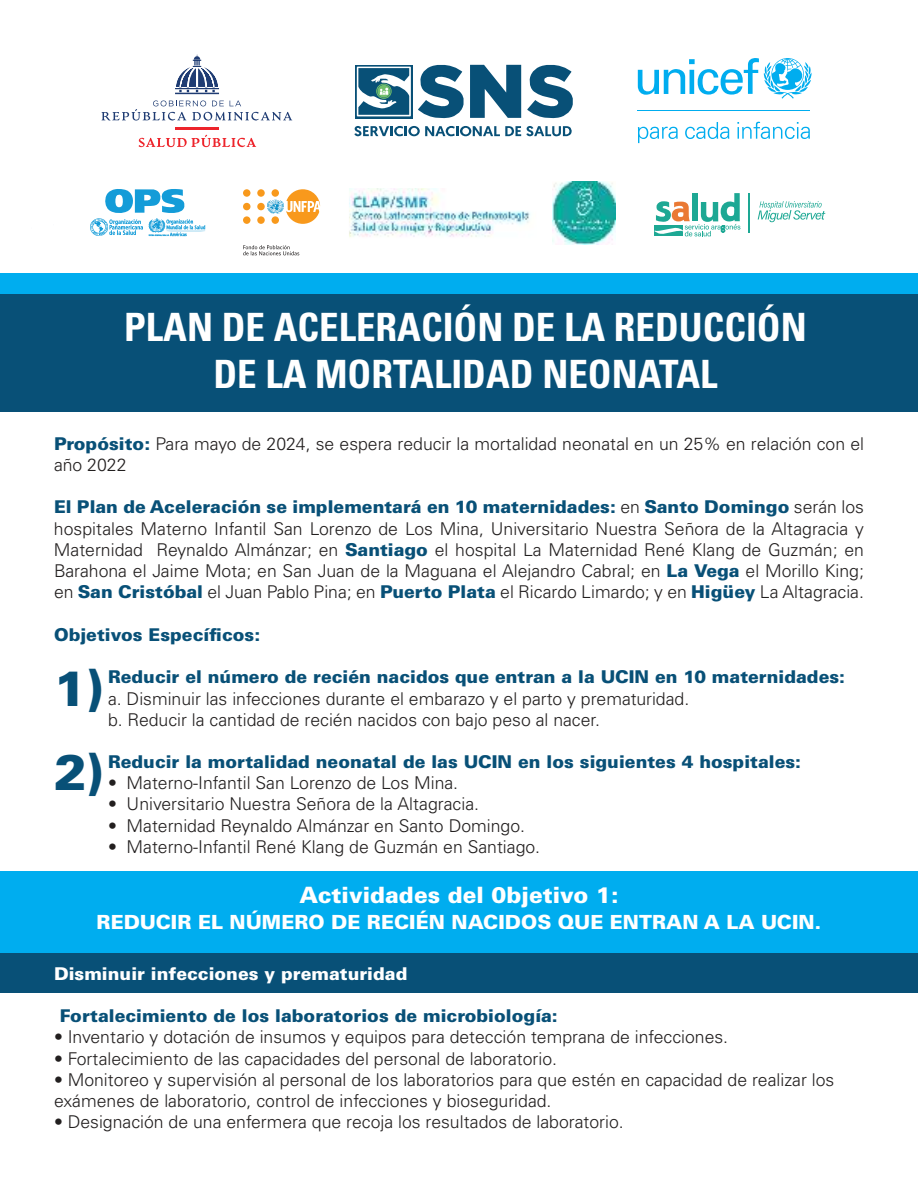
<style>
.page{position:relative;width:918px;height:1188px;background:#fff}
.page>*{position:absolute;margin:0;border:0;box-sizing:border-box;transform-origin:0 0}
.t1{font:900 49.5px/84px "Univers LT Std";color:#085077}
.t2{font:700 condensed 39px/46.8px "Univers LT Std";color:#fff;text-align:center}
.t3{font:900 22.5px "Univers LT Std";color:#fff}
.t4{font:900 19.5px "Univers LT Std";color:#fff}
.t5{font:300 17.7px/21.1px "Univers LT Std";color:#221f1f}
.t6{font:900 17.7px "Univers LT Std";color:#085077}
.t7{font:900 17.7px "Univers LT Std";color:#fff}
.s1{font-weight:900;color:#085077}
</style>
<div class="page">
<div style="left:0;top:953px;width:918px;height:39px;background:#085077"></div>
<div style="left:0;top:283px;width:918px;height:129px;background:#085077"></div>
<div style="left:0;top:273px;width:918px;height:21px;background:#00adef"></div>
<svg style="left:354px;top:126px;width:218px;height:11px"></svg>
<svg style="left:527px;top:64px;width:46px;height:55px"></svg>
<svg style="left:418px;top:64px;width:103px;height:55px"></svg>
<div style="left:355px;top:65px;width:58px;height:53px;background:linear-gradient(to bottom,#085077,#085077)"></div>
<svg style="left:357px;top:67px;width:54px;height:50px"></svg>
<svg style="left:638px;top:58px;width:174px;height:41px"></svg>
<hr style="left:638px;top:111px;width:172px;height:1px;background:#00adef">
<svg style="left:638px;top:127px;width:40px;height:16px"></svg>
<svg style="left:685px;top:122px;width:44px;height:17px"></svg>
<svg style="left:737px;top:122px;width:73px;height:17px"></svg>
<svg style="left:139px;top:134px;width:117px;height:13px"></svg>
<svg style="left:175px;top:54px;width:44px;height:40px"></svg>
<svg style="left:101px;top:100px;width:191px;height:21px"></svg>
<hr style="left:175px;top:127px;width:44px;height:2px;background:#ed242b">
<div style="left:0;top:871px;width:918px;height:82px;background:#00adef"></div>
<svg style="left:90px;top:189px;width:115px;height:48px"></svg>
<div style="left:257px;top:203px;width:8px;height:7px;background:#f8991c;border-radius:50%"></div>
<div style="left:257px;top:216px;width:8px;height:8px;background:#f8991c;border-radius:50%"></div>
<div style="left:257px;top:189px;width:8px;height:8px;background:#f8991c;border-radius:50%"></div>
<div style="left:243px;top:203px;width:7px;height:7px;background:#f8991c;border-radius:50%"></div>
<div style="left:243px;top:216px;width:7px;height:8px;background:#f8991c;border-radius:50%"></div>
<div style="left:243px;top:189px;width:7px;height:8px;background:#f8991c;border-radius:50%"></div>
<svg style="left:267px;top:189px;width:53px;height:35px"></svg>
<svg style="left:243px;top:245px;width:56px;height:10px"></svg>
<img style="left:552px;top:181px;width:63px;height:63px">
<img style="left:349px;top:188px;width:181px;height:49px">
<svg style="left:655px;top:193px;width:85px;height:43px"></svg>
<svg style="left:758px;top:201px;width:67px;height:21px"></svg>
<hr style="left:748px;top:193px;width:2px;height:40px;background:#1da894">
<h2 class="t2" style="left:124px;top:304px;width:684px">PLAN DE ACELERACIÓN DE LA REDUCCIÓN<br>DE LA MORTALIDAD NEONATAL</h2>
<p class="t5" style="left:54px;top:435px;width:812px"><span class="s1">Propósito:</span> Para mayo de 2024, se espera reducir la mortalidad neonatal en un 25% en relación con el año 2022</p>
<p class="t5" style="left:54px;top:498px;width:812px;text-align:justify"><span class="s1">El Plan de Aceleración se implementará en 10 maternidades:</span> en <span class="s1">Santo Domingo</span> serán los hospitales Materno Infantil San Lorenzo de Los Mina, Universitario Nuestra Señora de la Altagracia y Maternidad Reynaldo Almánzar; en <span class="s1">Santiago</span> el hospital La Maternidad René Klang de Guzmán; en Barahona el Jaime Mota; en San Juan de la Maguana el Alejandro Cabral; en <span class="s1">La Vega</span> el Morillo King; en <span class="s1">San Cristóbal</span> el Juan Pablo Pina; en <span class="s1">Puerto Plata</span> el Ricardo Limardo; y en <span class="s1">Higüey</span> La Altagracia.</p>
<p class="t6" style="left:54px;top:624px;width:208px">Objetivos Específicos:</p>
<p class="t6" style="left:108px;top:667px;width:739px">Reducir el número de recién nacidos que entran a la UCIN en 10 maternidades:</p>
<p class="t5" style="left:108px;top:689px;width:583px">a. Disminuir las infecciones durante el embarazo y el parto y prematuridad. b. Reducir la cantidad de recién nacidos con bajo peso al nacer.</p>
<p class="t6" style="left:108px;top:751px;width:695px">Reducir la mortalidad neonatal de las UCIN en los siguientes 4 hospitales:</p>
<p class="t5" style="left:108px;top:774px;width:352px">• Materno-Infantil San Lorenzo de Los Mina.</p>
<p class="t5" style="left:108px;top:795px;width:373px">• Universitario Nuestra Señora de la Altagracia.</p>
<p class="t5" style="left:108px;top:816px;width:419px">• Maternidad Reynaldo Almánzar en Santo Domingo.</p>
<p class="t5" style="left:108px;top:837px;width:434px">• Materno-Infantil René Klang de Guzmán en Santiago.</p>
<h1 class="t1" style="left:54px;top:646px;width:51px">1)<br>2)</h1>
<p class="t3" style="left:299px;top:881px;width:321px">Actividades del 0bjetivo 1:</p>
<p class="t4" style="left:97px;top:911px;width:726px">REDUCIR EL NÚMERO DE RECIÉN NACIDOS QUE ENTRAN A LA UCIN.</p>
<p class="t7" style="left:54px;top:963px;width:355px">Disminuir infecciones y prematuridad</p>
<p class="t6" style="left:60px;top:1006px;width:499px">Fortalecimiento de los laboratorios de microbiología:</p>
<p class="t5" style="left:54px;top:1028px;width:676px">• Inventario y dotación de insumos y equipos para detección temprana de infecciones.</p>
<p class="t5" style="left:54px;top:1049px;width:505px">• Fortalecimiento de las capacidades del personal de laboratorio.</p>
<p class="t5" style="left:54px;top:1070px;width:782px">• Monitoreo y supervisión al personal de los laboratorios para que estén en capacidad de realizar los exámenes de laboratorio, control de infecciones y bioseguridad.</p>
<p class="t5" style="left:54px;top:1113px;width:571px">• Designación de una enfermera que recoja los resultados de laboratorio.</p>
</div>
